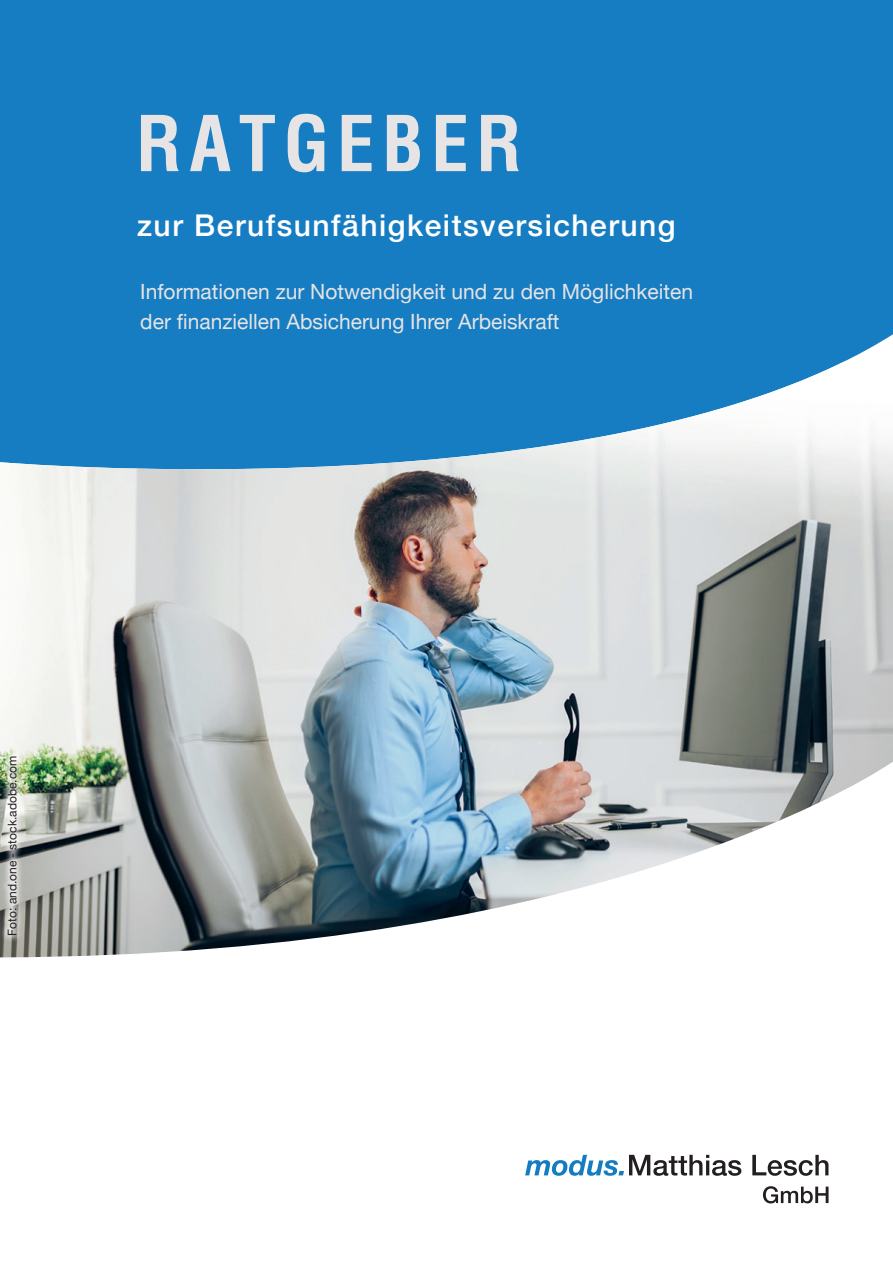
<style>
.page{position:relative;width:893px;height:1263px;background:#fff}
.page>*{position:absolute;margin:0;border:0;box-sizing:border-box;transform-origin:0 0}
.t1{font:700 condensed 75px "Helvetica";letter-spacing:.1em;color:#e6e4e5}
.t2{font:500 30px "Helvetica Neue";letter-spacing:.05em;color:#fff}
.t3{font:21px/30px "Helvetica Neue";color:#e6e4e5}
.t4{font:12px "Helvetica Neue";color:#231f20}
</style>
<div class="page">
<div style="left:0;top:0;width:893px;height:472px;background:#177dc2"></div>
<img style="left:0;top:361px;width:893px;height:596px">
<svg style="left:763px;top:1186px;width:65px;height:17px"></svg>
<svg style="left:525px;top:1155px;width:303px;height:21px"></svg>
<div style="left:0;top:749px;width:24px;height:193px;background:#fff;opacity:.75"></div>
<h1 class="t1" style="left:136px;top:94px;width:387px">RATGEBER</h1>
<h2 class="t2" style="left:137px;top:201px;width:540px">zur Berufsunfähigkeitsversicherung</h2>
<p class="t3" style="left:140px;top:277px;width:554px">Informationen zur Notwendigkeit und zu den Möglichkeiten der finanziellen Absicherung Ihrer Arbeiskraft</p>
<p class="t4" style="left:3px;top:935px;width:181px;rotate:-90deg">Foto: and.one - stock.adobe.com</p>
</div>
